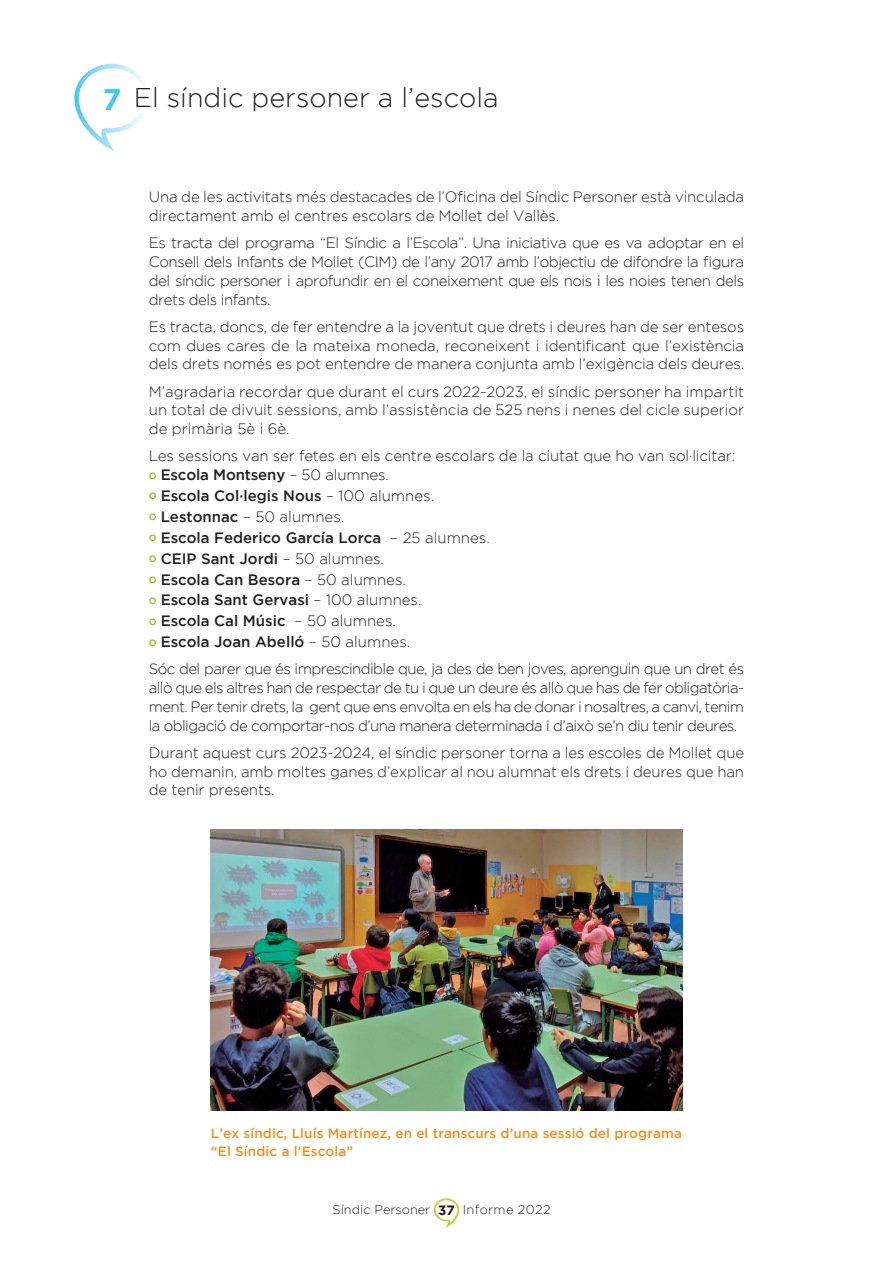
<style>
.page{position:relative;width:893px;height:1263px;background:#fff}
.page>*{position:absolute;margin:0;border:0;box-sizing:border-box;transform-origin:0 0}
.t1{font:700 30px "Gotham";color:#45c8f4}
.t2{font:300 27px "Gotham";color:#231f20}
.t3{font:300 15px/18.8px "Gotham";letter-spacing:-.01em;color:#231f20;text-align:justify}
.t4{font:500 15px/20.9px "Gotham";color:#231f20}
.t5{font:500 13.5px/18px "Gotham";letter-spacing:.01em;color:#f68e1e}
.t6{font:300 12.75px "Gotham";color:#231f20}
.s1{font-weight:500;font-size:12px;color:#a1c030}
.s2{font-weight:500}
.s3{font-size:12px;color:#a1c030}
.s4{font-weight:300}
.s5{font-weight:700;font-size:13.5px}
</style>
<div class="page">
<svg style="left:74px;top:64px;width:69px;height:87px"></svg>
<svg style="left:433px;top:1198px;width:27px;height:29px"></svg>
<img style="left:211px;top:829px;width:471px;height:281px">
<h1 class="t1" style="left:103px;top:82px;width:20px">7</h1>
<h2 class="t2" style="left:134px;top:83px;width:366px">El síndic personer a l’escola</h2>
<p class="t3" style="left:149px;top:187px;width:597px">Una de les activitats més destacades de l’Oficina del Síndic Personer està vinculada directament amb el centres escolars de Mollet del Vallès.</p>
<p class="t3" style="left:149px;top:233px;width:597px">Es tracta del programa “El Síndic a l’Escola”. Una iniciativa que es va adoptar en el Consell dels Infants de Mollet (CIM) de l’any 2017 amb l’objectiu de difondre la figura del síndic personer i aprofundir en el coneixement que els nois i les noies tenen dels drets dels infants.</p>
<p class="t3" style="left:149px;top:317px;width:597px">Es tracta, doncs, de fer entendre a la joventut que drets i deures han de ser entesos com dues cares de la mateixa moneda, reconeixent i identificant que l’existència dels drets només es pot entendre de manera conjunta amb l’exigència dels deures.</p>
<p class="t3" style="left:149px;top:382px;width:597px">M’agradaria recordar que durant el curs 2022-2023, el síndic personer ha impartit un total de divuit sessions, amb l’assistència de 525 nens i nenes del cicle superior de primària 5è i 6è.</p>
<p class="t3" style="left:149px;top:446px;width:588px">Les sessions van ser fetes en els centre escolars de la ciutat que ho van sol·licitar: <span class="s1">o</span> <span class="s2">Escola Montseny</span> – 50 alumnes.</p>
<p class="t4" style="left:149px;top:485px;width:342px"><span class="s3">o</span> Escola Col·legis Nous <span class="s4">– 100 alumnes.<br></span><span class="s3">o</span> Lestonnac <span class="s4">– 50 alumnes.<br></span><span class="s3">o</span> Escola Federico García Lorca <span class="s4">– 25 alumnes. </span><span class="s3">o</span> CEIP Sant Jordi <span class="s4">– 50 alumnes.<br></span><span class="s3">o</span> Escola Can Besora <span class="s4">– 50 alumnes.<br></span><span class="s3">o</span> Escola Sant Gervasi <span class="s4">– 100 alumnes.<br></span><span class="s3">o</span> Escola Cal Músic <span class="s4">– 50 alumnes.<br></span><span class="s3">o</span> Escola Joan Abelló <span class="s4">– 50 alumnes.</span></p>
<p class="t3" style="left:149px;top:659px;width:597px">Sóc del parer que és imprescindible que, ja des de ben joves, aprenguin que un dret és allò que els altres han de respectar de tu i que un deure és allò que has de fer obligatòria&shy;ment. Per tenir drets, la gent que ens envolta en els ha de donar i nosaltres, a canvi, tenim la obligació de comportar-nos d’una manera determinada i d’això se’n diu tenir deures.</p>
<p class="t3" style="left:149px;top:743px;width:597px">Durant aquest curs 2023-2024, el síndic personer torna a les escoles de Mollet que ho demanin, amb moltes ganes d’explicar al nou alumnat els drets i deures que han de tenir presents.</p>
<p class="t5" style="left:211px;top:1124px;width:473px">L’ex síndic, Lluís Martínez, en el transcurs d’una sessió del programa “El Síndic a l’Escola”</p>
<p class="t6" style="left:333px;top:1203px;width:219px">Síndic Personer <span class="s5">37</span> Informe 2022</p>
</div>
